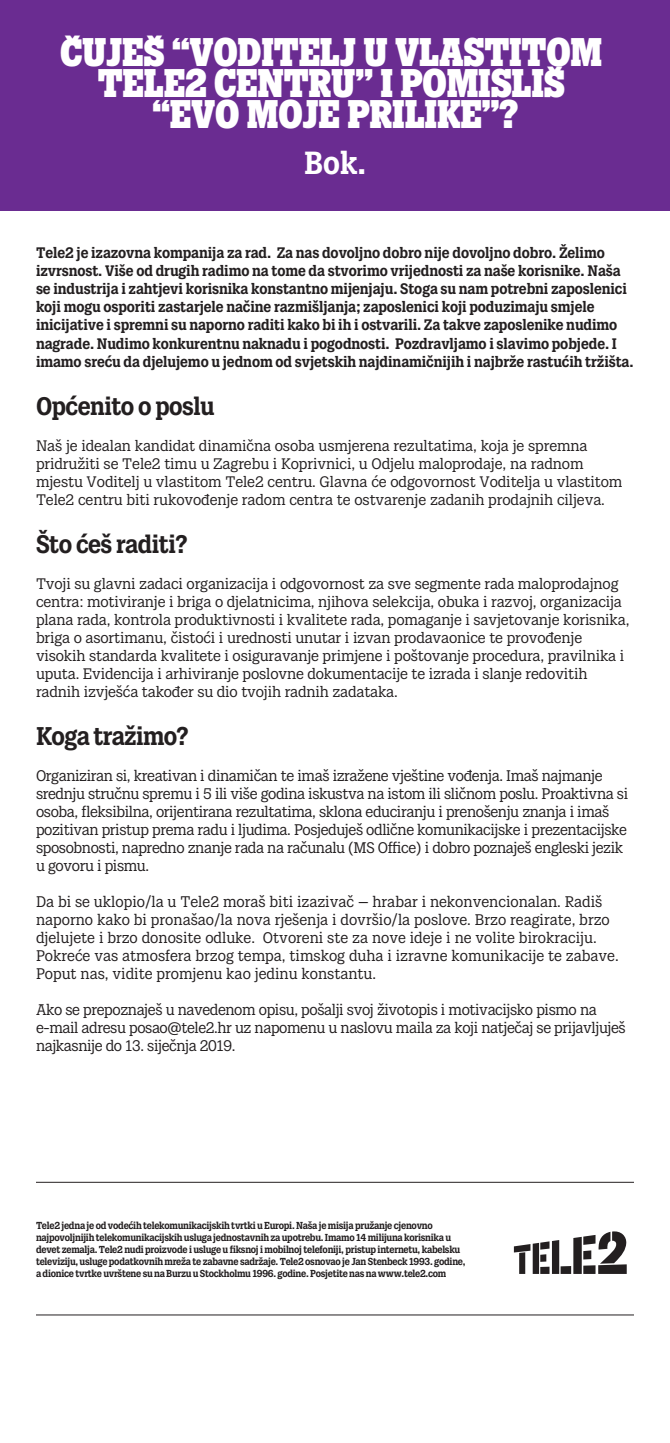
<style>
.page{position:relative;width:670px;height:1443px;background:#fff}
.page>*{position:absolute;margin:0;border:0;box-sizing:border-box;transform-origin:0 0}
.t1{font:800 39.4px/31.2px "Tele 2 Slab";letter-spacing:-.005em;color:#fff;text-align:center}
.t2{font:700 31.5px "Tele 2 Slab";color:#fff}
.t3{font:700 25.3px "Tele 2 Slab";letter-spacing:-.025em;color:#231f20}
.t4{font:700 25px "Tele 2 Slab";letter-spacing:-.02em;color:#231f20}
.t5{font:15.2px/18px "Tele 2 Slab";letter-spacing:-.025em;color:#231f20}
.t6{font:15.2px/18px "Tele 2 Slab";color:#231f20}
.t7{font:15px/18px "Tele 2 Slab";letter-spacing:-.01em;color:#231f20}
.t8{font:700 15px/18px "Tele 2 Slab";letter-spacing:-.005em;color:#231f20}
.t9{font:700 10px/11.9px "Tele 2 Slab";letter-spacing:-.025em;color:#231f20}
</style>
<div class="page">
<div style="left:0;top:0;width:670px;height:210px;background:#6a2c91"></div>
<hr style="left:36px;top:1182px;width:598px;height:1px;background:#231f20">
<hr style="left:36px;top:1315px;width:598px;height:1px;background:#231f20">
<svg style="left:514px;top:1231px;width:113px;height:43px"></svg>
<h1 class="t1" style="left:60px;top:37px;width:543px">ČUJEŠ “VODITELJ U VLASTITOM<br>TELE2 CENTRU” I POMISLIŠ “EVO MOJE PRILIKE”?</h1>
<h2 class="t2" style="left:304px;top:144px;width:63px">Bok.</h2>
<p class="t8" style="left:36px;top:244px;width:599px">Tele2 je izazovna kompanija za rad. Za nas dovoljno dobro nije dovoljno dobro. Želimo izvrsnost. Više od drugih radimo na tome da stvorimo vrijednosti za naše korisnike. Naša se industrija i zahtjevi korisnika konstantno mijenjaju. Stoga su nam potrebni zaposlenici koji mogu osporiti zastarjele načine razmišljanja; zaposlenici koji poduzimaju smjele inicijative i spremni su naporno raditi kako bi ih i ostvarili. Za takve zaposlenike nudimo nagrade. Nudimo konkurentnu naknadu i pogodnosti. Pozdravljamo i slavimo pobjede. I imamo sreću da djelujemo u jednom od svjetskih najdinamičnijih i najbrže rastućih tržišta.</p>
<h3 class="t4" style="left:36px;top:391px;width:180px">Općenito o poslu</h3>
<p class="t7" style="left:36px;top:436px;width:588px">Naš je idealan kandidat dinamična osoba usmjerena rezultatima, koja je spremna pridružiti se Tele2 timu u Zagrebu i Koprivnici, u Odjelu maloprodaje, na radnom mjestu Voditelj u vlastitom Tele2 centru. Glavna će odgovornost Voditelja u vlastitom Tele2 centru biti rukovođenje radom centra te ostvarenje zadanih prodajnih ciljeva.</p>
<h3 class="t4" style="left:36px;top:529px;width:153px">Što ćeš raditi?</h3>
<p class="t7" style="left:36px;top:574px;width:595px">Tvoji su glavni zadaci organizacija i odgovornost za sve segmente rada maloprodajnog centra: motiviranje i briga o djelatnicima, njihova selekcija, obuka i razvoj, organizacija plana rada, kontrola produktivnosti i kvalitete rada, pomaganje i savjetovanje korisnika, briga o asortimanu, čistoći i urednosti unutar i izvan prodavaonice te provođenje visokih standarda kvalitete i osiguravanje primjene i poštovanje procedura, pravilnika i uputa. Evidencija i arhiviranje poslovne dokumentacije te izrada i slanje redovitih radnih izvješća također su dio tvojih radnih zadataka.</p>
<h3 class="t3" style="left:36px;top:721px;width:154px">Koga tražimo?</h3>
<p class="t5" style="left:36px;top:766px;width:594px">Organiziran si, kreativan i dinamičan te imaš izražene vještine vođenja. Imaš najmanje srednju stručnu spremu i 5 ili više godina iskustva na istom ili sličnom poslu. Proaktivna si osoba, fleksibilna, orijentirana rezultatima, sklona educiranju i prenošenju znanja i imaš pozitivan pristup prema radu i ljudima. Posjeduješ odlične komunikacijske i prezentacijske sposobnosti, napredno znanje rada na računalu (MS Office) i dobro poznaješ engleski jezik u govoru i pismu.</p>
<p class="t6" style="left:36px;top:892px;width:584px">Da bi se uklopio/la u Tele2 moraš biti izazivač – hrabar i nekonvencionalan. Radiš naporno kako bi pronašao/la nova rješenja i dovršio/la poslove. Brzo reagirate, brzo djelujete i brzo donosite odluke. Otvoreni ste za nove ideje i ne volite birokraciju.<br>Pokreće vas atmosfera brzog tempa, timskog duha i izravne komunikacije te zabave.<br>Poput nas, vidite promjenu kao jedinu konstantu.</p>
<p class="t5" style="left:36px;top:1000px;width:591px">Ako se prepoznaješ u navedenom opisu, pošalji svoj životopis i motivacijsko pismo na e-mail adresu posao@tele2.hr uz napomenu u naslovu maila za koji natječaj se prijavljuješ najkasnije do 13. siječnja 2019.</p>
<p class="t9" style="left:36px;top:1220px;width:431px">Tele2 jedna je od vodećih telekomunikacijskih tvrtki u Europi. Naša je misija pružanje cjenovno najpovoljnijih telekomunikacijskih usluga jednostavnih za upotrebu. Imamo 14 milijuna korisnika u devet zemalja. Tele2 nudi proizvode i usluge u fiksnoj i mobilnoj telefoniji, pristup internetu, kabelsku televiziju, usluge podatkovnih mreža te zabavne sadržaje. Tele2 osnovao je Jan Stenbeck 1993. godine, a dionice tvrtke uvrštene su na Burzu u Stockholmu 1996. godine. Posjetite nas na www.tele2.com</p>
</div>
